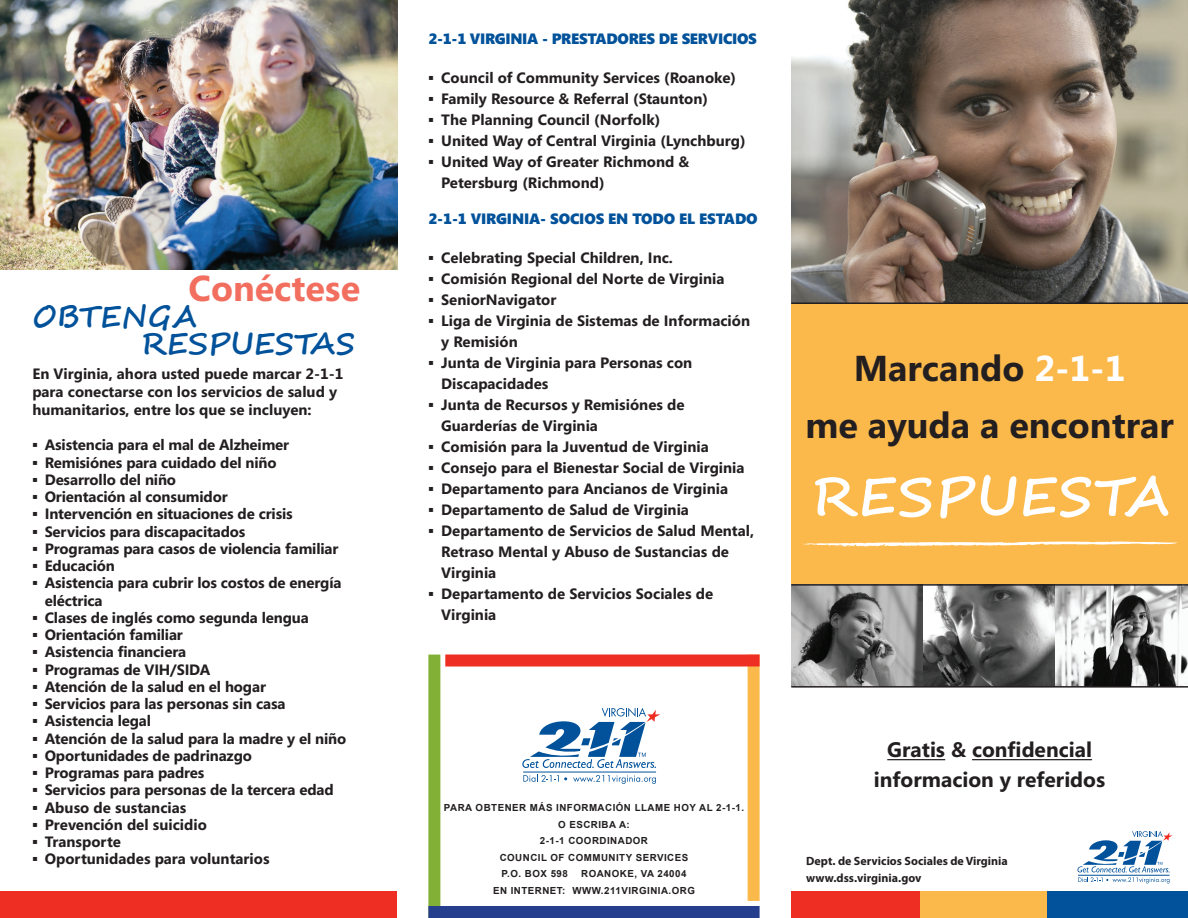
<style>
.page{position:relative;width:1188px;height:918px;background:#fff}
.page>*{position:absolute;margin:0;border:0;box-sizing:border-box;transform-origin:0 0}
.t1{font:700 54px "Segoe Script";letter-spacing:.02em;color:#fff}
.t2{font:700 36px "Segoe";color:#231f20}
.t3{font:700 36px "Segoe";color:#f26f5f}
.t4{font:700 30px "Segoe Script";color:#01529a}
.t5{font:700 21px "Segoe";color:#231f20}
.t6{font:700 15px/21px "Segoe";color:#231f20}
.t7{font:900 15px "Segoe";letter-spacing:-.02em;color:#01529a}
.t8{font:700 12px "Myriad Pro";color:#231f20}
.t9{font:700 9.75px/16.5px "Arial";letter-spacing:.05em;color:#231f20;text-align:center}
.s1{font-family:"Franklin Gothic";font-weight:500}
.s2{color:#fff}
</style>
<div class="page">
<hr style="left:523px;top:772px;width:133px;height:1px;background:#01529a">
<svg style="left:523px;top:774px;width:44px;height:8px"></svg>
<svg style="left:573px;top:775px;width:83px;height:9px"></svg>
<svg style="left:522px;top:708px;width:138px;height:60px"></svg>
<div style="left:0;top:891px;width:397px;height:27px;background:#ee2e22"></div>
<img style="left:0;top:0;width:398px;height:270px">
<div style="left:428px;top:655px;width:12px;height:263px;background:#82b036"></div>
<div style="left:428px;top:906px;width:332px;height:12px;background:#253f8e"></div>
<div style="left:748px;top:655px;width:12px;height:246px;background:#fcb94b"></div>
<div style="left:445px;top:654px;width:315px;height:12px;background:#ee2e22"></div>
<div style="left:791px;top:302px;width:397px;height:330px;background:#fcb94b"></div>
<img style="left:791px;top:0;width:397px;height:302px">
<svg style="left:1077px;top:831px;width:95px;height:52px"></svg>
<div style="left:791px;top:891px;width:129px;height:27px;background:#ee2e22"></div>
<div style="left:920px;top:891px;width:127px;height:27px;background:#fcb94b"></div>
<div style="left:1047px;top:891px;width:141px;height:27px;background:#01529a"></div>
<img style="left:791px;top:586px;width:397px;height:100px">
<hr style="left:887px;top:759px;width:58px;height:1px;background:#231f20">
<hr style="left:972px;top:759px;width:120px;height:1px;background:#231f20">
<svg style="left:799px;top:542px;width:379px;height:5px"></svg>
<hr style="left:791px;top:302px;width:397px;height:2px;background:#231f20">
<hr style="left:791px;top:584px;width:397px;height:2px;background:#231f20">
<hr style="left:791px;top:686px;width:397px;height:2px;background:#231f20">
<p class="t3" style="left:189px;top:263px;width:173px">Conéctese</p>
<p class="t4" style="left:32px;top:292px;width:166px">OBTENGA</p>
<p class="t4" style="left:140px;top:319px;width:216px">RESPUESTAS</p>
<p class="t6" style="left:32px;top:364px;width:313px;line-height:18px">En Virginia, ahora usted puede marcar 2-1-1 para conectarse con los servicios de salud y humanitarios, entre los que se incluyen:</p>
<p class="t6" style="left:32px;top:434px;width:258px"><span class="s1">▪</span> Asistencia para el mal de Alzheimer</p>
<p class="t6" style="left:32px;top:451px;width:246px"><span class="s1">▪</span> Remisiónes para cuidado del niño</p>
<p class="t6" style="left:32px;top:469px;width:145px"><span class="s1">▪</span> Desarrollo del niño</p>
<p class="t6" style="left:32px;top:486px;width:197px"><span class="s1">▪</span> Orientación al consumidor</p>
<p class="t6" style="left:32px;top:503px;width:262px"><span class="s1">▪</span> Intervención en situaciones de crisis</p>
<p class="t6" style="left:32px;top:520px;width:215px"><span class="s1">▪</span> Servicios para discapacitados</p>
<p class="t6" style="left:32px;top:538px;width:308px"><span class="s1">▪</span> Programas para casos de violencia familiar</p>
<p class="t6" style="left:32px;top:555px;width:84px"><span class="s1">▪</span> Educación</p>
<p class="t6" style="left:45px;top:574px;width:298px;line-height:17.2px;text-indent:-12px"><span class="s1">▪</span> Asistencia para cubrir los costos de energía eléctrica</p>
<p class="t6" style="left:32px;top:607px;width:278px"><span class="s1">▪</span> Clases de inglés como segunda lengua</p>
<p class="t6" style="left:32px;top:624px;width:152px"><span class="s1">▪</span> Orientación familiar</p>
<p class="t6" style="left:32px;top:641px;width:155px"><span class="s1">▪</span> Asistencia financiera</p>
<p class="t6" style="left:32px;top:658px;width:180px"><span class="s1">▪</span> Programas de VIH/SIDA</p>
<p class="t6" style="left:32px;top:676px;width:235px"><span class="s1">▪</span> Atención de la salud en el hogar</p>
<p class="t6" style="left:32px;top:693px;width:255px"><span class="s1">▪</span> Servicios para las personas sin casa</p>
<p class="t6" style="left:32px;top:710px;width:120px"><span class="s1">▪</span> Asistencia legal</p>
<p class="t6" style="left:32px;top:727px;width:315px"><span class="s1">▪</span> Atención de la salud para la madre y el niño</p>
<p class="t6" style="left:32px;top:745px;width:221px"><span class="s1">▪</span> Oportunidades de padrinazgo</p>
<p class="t6" style="left:32px;top:762px;width:174px"><span class="s1">▪</span> Programas para padres</p>
<p class="t6" style="left:32px;top:779px;width:303px"><span class="s1">▪</span> Servicios para personas de la tercera edad</p>
<p class="t6" style="left:32px;top:796px;width:156px"><span class="s1">▪</span> Abuso de sustancias</p>
<p class="t6" style="left:32px;top:814px;width:176px"><span class="s1">▪</span> Prevención del suicidio</p>
<p class="t6" style="left:32px;top:831px;width:90px"><span class="s1">▪</span> Transporte</p>
<p class="t6" style="left:32px;top:848px;width:239px"><span class="s1">▪</span> Oportunidades para voluntarios</p>
<p class="t7" style="left:428px;top:30px;width:330px">2-1-1 VIRGINIA - PRESTADORES DE SERVICIOS</p>
<p class="t6" style="left:428px;top:66px;width:309px"><span class="s1">▪</span> Council of Community Services (Roanoke)</p>
<p class="t6" style="left:428px;top:87px;width:281px"><span class="s1">▪</span> Family Resource &amp; Referral (Staunton)</p>
<p class="t6" style="left:428px;top:108px;width:233px"><span class="s1">▪</span> The Planning Council (Norfolk)</p>
<p class="t6" style="left:428px;top:129px;width:319px"><span class="s1">▪</span> United Way of Central Virginia (Lynchburg)</p>
<p class="t6" style="left:441px;top:150px;width:250px;text-indent:-13px"><span class="s1">▪</span> United Way of Greater Richmond &amp;<br>Petersburg (Richmond)</p>
<p class="t7" style="left:428px;top:210px;width:331px">2-1-1 VIRGINIA- SOCIOS EN TODO EL ESTADO</p>
<p class="t6" style="left:428px;top:246px;width:246px"><span class="s1">▪</span> Celebrating Special Children, Inc.</p>
<p class="t6" style="left:428px;top:267px;width:298px"><span class="s1">▪</span> Comisión Regional del Norte de Virginia</p>
<p class="t6" style="left:428px;top:288px;width:130px"><span class="s1">▪</span> SeniorNavigator</p>
<p class="t6" style="left:441px;top:309px;width:310px;text-indent:-13px"><span class="s1">▪</span> Liga de Virginia de Sistemas de Información y Remisión</p>
<p class="t6" style="left:441px;top:351px;width:253px;text-indent:-13px"><span class="s1">▪</span> Junta de Virginia para Personas con<br>Discapacidades</p>
<p class="t6" style="left:441px;top:393px;width:245px;text-indent:-13px"><span class="s1">▪</span> Junta de Recursos y Remisiónes de<br>Guarderías de Virginia</p>
<p class="t6" style="left:428px;top:435px;width:282px"><span class="s1">▪</span> Comisión para la Juventud de Virginia</p>
<p class="t6" style="left:428px;top:456px;width:318px"><span class="s1">▪</span> Consejo para el Bienestar Social de Virginia</p>
<p class="t6" style="left:428px;top:477px;width:301px"><span class="s1">▪</span> Departamento para Ancianos de Virginia</p>
<p class="t6" style="left:428px;top:498px;width:262px"><span class="s1">▪</span> Departamento de Salud de Virginia</p>
<p class="t6" style="left:441px;top:519px;width:314px;text-indent:-13px"><span class="s1">▪</span> Departamento de Servicios de Salud Mental,<br>Retraso Mental y Abuso de Sustancias de<br>Virginia</p>
<p class="t6" style="left:441px;top:582px;width:273px;text-indent:-13px"><span class="s1">▪</span> Departamento de Servicios Sociales de<br>Virginia</p>
<p class="t9" style="left:444px;top:800px;width:302px">PARA OBTENER MÁS INFORMACIÓN LLAME HOY AL 2-1-1.</p>
<p class="t9" style="left:500px;top:816px;width:190px">O ESCRIBA A:<br>2-1-1 COORDINADOR<br>COUNCIL OF COMMUNITY SERVICES</p>
<p class="t9" style="left:501px;top:866px;width:68px">P.O. BOX 598</p>
<p class="t9" style="left:581px;top:866px;width:107px">ROANOKE, VA 24004</p>
<p class="t9" style="left:493px;top:882px;width:203px">EN INTERNET: WWW.211VIRGINIA.ORG</p>
<p class="t2" style="left:854px;top:343px;width:273px">Marcando <span class="s2">2-1-1</span></p>
<p class="t2" style="left:806px;top:400px;width:370px">me ayuda a encontrar</p>
<p class="t1" style="left:810px;top:452px;width:361px">RESPUESTA</p>
<p class="t5" style="left:887px;top:735px;width:206px">Gratis &amp; confidencial</p>
<p class="t5" style="left:874px;top:765px;width:233px">informacion y referidos</p>
<p class="t8" style="left:806px;top:853px;width:203px">Dept. de Servicios Sociales de Virginia</p>
<p class="t8" style="left:806px;top:870px;width:117px">www.dss.virginia.gov</p>
</div>
